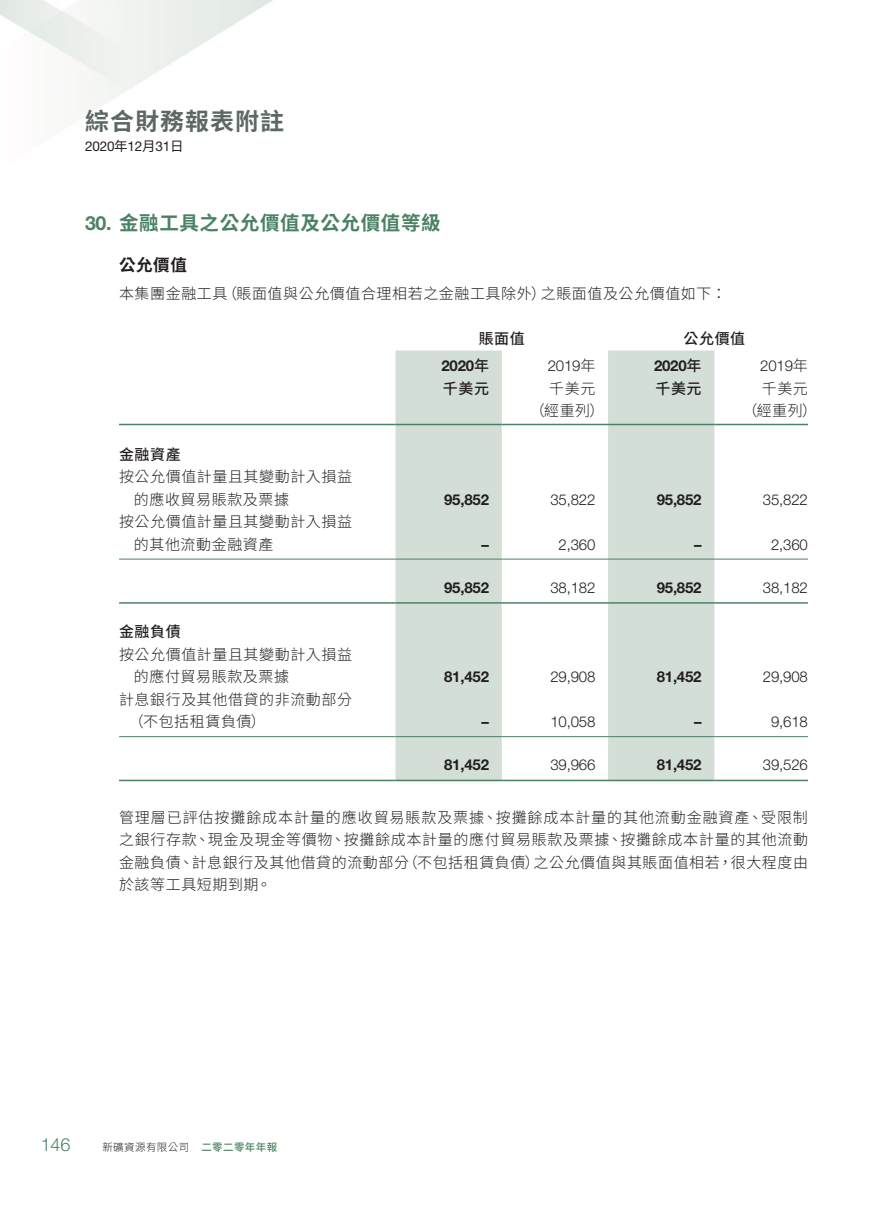
<style>
.page{position:relative;width:893px;height:1212px;background:#fff}
.page>*{position:absolute;margin:0;border:0;box-sizing:border-box;transform-origin:0 0}
.t1{font:700 24px "Source Han Sans TC";letter-spacing:.04em;color:#5d6865}
.Heading_1{font:700 19.5px "Source Han Sans TC";letter-spacing:.035em;color:#4c8264}
.t2{font:300 18px "Helvetica Neue LT Std";color:#4c8264}
.Heading_2{font:700 16.5px "Source Han Sans TC";color:#231f20}
.Body_Text{font:300 15px/22.5px "Source Han Sans TC";letter-spacing:.04em;color:#231f20}
.Body_Text-2{font:300 15px "Helvetica Neue LT Std";letter-spacing:-.01em;color:#231f20}
.Body_Text-3{font:700 15px "Helvetica Neue LT Std";letter-spacing:-.01em;color:#231f20}
.Body_Text-4{font:500 15px "Source Han Sans TC";letter-spacing:.04em;color:#231f20}
.t3{font:13.5px "Helvetica Neue LT Std";letter-spacing:-.015em;color:#231f20}
.t4{font:300 10.5px "Source Han Sans TC";letter-spacing:.04em;color:#231f20}
.s1{font-family:"Source Han Sans TC"}
.s2{font-family:"Helvetica Neue LT Std"}
.s3{font-family:"Source Han Sans TC";font-weight:500}
.s4{font-weight:500;color:#4c8264}
</style>
<div class="page">
<svg style="left:395px;top:350px;width:319px;height:430px;fill:#d2ded6"></svg>
<hr style="left:119px;top:424px;width:276px;height:1px;background:#4c8264">
<hr style="left:395px;top:424px;width:107px;height:1px;background:#4c8264">
<hr style="left:502px;top:424px;width:106px;height:1px;background:#4c8264">
<hr style="left:608px;top:424px;width:106px;height:1px;background:#4c8264">
<hr style="left:714px;top:424px;width:94px;height:1px;background:#4c8264">
<hr style="left:119px;top:559px;width:276px;height:1px;background:#4c8264">
<hr style="left:395px;top:559px;width:107px;height:1px;background:#4c8264">
<hr style="left:502px;top:559px;width:106px;height:1px;background:#4c8264">
<hr style="left:608px;top:559px;width:106px;height:1px;background:#4c8264">
<hr style="left:714px;top:559px;width:94px;height:1px;background:#4c8264">
<hr style="left:119px;top:602px;width:276px;height:2px;background:#4c8264">
<hr style="left:395px;top:602px;width:107px;height:2px;background:#4c8264">
<hr style="left:502px;top:602px;width:106px;height:2px;background:#4c8264">
<hr style="left:608px;top:602px;width:106px;height:2px;background:#4c8264">
<hr style="left:714px;top:602px;width:94px;height:2px;background:#4c8264">
<hr style="left:119px;top:736px;width:276px;height:1px;background:#4c8264">
<hr style="left:395px;top:736px;width:107px;height:1px;background:#4c8264">
<hr style="left:502px;top:736px;width:106px;height:1px;background:#4c8264">
<hr style="left:608px;top:736px;width:106px;height:1px;background:#4c8264">
<hr style="left:714px;top:736px;width:94px;height:1px;background:#4c8264">
<hr style="left:119px;top:780px;width:276px;height:1px;background:#4c8264">
<hr style="left:395px;top:780px;width:107px;height:1px;background:#4c8264">
<hr style="left:502px;top:780px;width:106px;height:1px;background:#4c8264">
<hr style="left:608px;top:780px;width:106px;height:1px;background:#4c8264">
<hr style="left:714px;top:780px;width:94px;height:1px;background:#4c8264">
<h1 class="t1" style="left:85px;top:108px;width:201px">綜合財務報表附註</h1>
<p class="t3" style="left:85px;top:139px;width:100px">2020<span class="s1">年</span>12<span class="s1">月</span>31<span class="s1">日</span></p>
<p class="Heading_1" style="left:85px;top:212px;width:357px"><span class="s2">30.</span> 金融工具之公允價值及公允價值等級</p>
<p class="Heading_2" style="left:119px;top:255px;width:69px">公允價值</p>
<p class="Body_Text" style="left:119px;top:283px;width:609px">本集團金融工具（賬面值與公允價值合理相若之金融工具除外）之賬面值及公允價值如下：</p>
<p class="Body_Text-4" style="left:479px;top:330px;width:48px">賬面值</p>
<p class="Body_Text-4" style="left:683px;top:330px;width:63px">公允價值</p>
<p class="Body_Text-3" style="left:441px;top:357px;width:49px">2020<span class="s3">年</span></p>
<p class="Body_Text-2" style="left:548px;top:357px;width:49px">2019<span class="s1">年</span></p>
<p class="Body_Text-3" style="left:654px;top:357px;width:49px">2020<span class="s3">年</span></p>
<p class="Body_Text-2" style="left:760px;top:357px;width:49px">2019<span class="s1">年</span></p>
<p class="Body_Text-4" style="left:443px;top:380px;width:48px">千美元</p>
<p class="Body_Text" style="left:549px;top:377px;width:48px">千美元</p>
<p class="Body_Text-4" style="left:655px;top:380px;width:48px">千美元</p>
<p class="Body_Text" style="left:762px;top:377px;width:48px">千美元</p>
<p class="Body_Text" style="left:530px;top:400px;width:76px">（經重列）</p>
<p class="Body_Text" style="left:742px;top:400px;width:76px">（經重列）</p>
<p class="Body_Text-4" style="left:119px;top:446px;width:63px">金融資產</p>
<p class="Body_Text" style="left:134px;top:466px;width:220px;text-indent:-15px">按公允價值計量且其變動計入損益的應收貿易賬款及票據</p>
<p class="Body_Text-3" style="left:444px;top:490px;width:46px">95,852</p>
<p class="Body_Text-2" style="left:550px;top:490px;width:46px">35,822</p>
<p class="Body_Text-3" style="left:657px;top:490px;width:46px">95,852</p>
<p class="Body_Text-2" style="left:763px;top:490px;width:46px">35,822</p>
<p class="Body_Text" style="left:134px;top:511px;width:220px;text-indent:-15px">按公允價值計量且其變動計入損益的其他流動金融資產</p>
<p class="Body_Text-4" style="left:119px;top:623px;width:63px">金融負債</p>
<p class="Body_Text" style="left:134px;top:643px;width:220px;text-indent:-15px">按公允價值計量且其變動計入損益的應付貿易賬款及票據</p>
<p class="Body_Text-3" style="left:481px;top:535px;width:9px">–</p>
<p class="Body_Text-2" style="left:558px;top:535px;width:38px">2,360</p>
<p class="Body_Text-3" style="left:694px;top:535px;width:9px">–</p>
<p class="Body_Text-2" style="left:771px;top:535px;width:38px">2,360</p>
<p class="Body_Text-3" style="left:444px;top:578px;width:46px">95,852</p>
<p class="Body_Text-2" style="left:550px;top:578px;width:46px">38,182</p>
<p class="Body_Text-3" style="left:657px;top:578px;width:46px">95,852</p>
<p class="Body_Text-2" style="left:763px;top:578px;width:46px">38,182</p>
<p class="Body_Text-3" style="left:444px;top:667px;width:46px">81,452</p>
<p class="Body_Text-2" style="left:550px;top:668px;width:46px">29,908</p>
<p class="Body_Text-3" style="left:657px;top:667px;width:46px">81,452</p>
<p class="Body_Text-2" style="left:763px;top:668px;width:46px">29,908</p>
<p class="Body_Text" style="left:129px;top:688px;width:225px;text-indent:-10px">計息銀行及其他借貸的非流動部分（不包括租賃負債）</p>
<p class="Body_Text-3" style="left:481px;top:712px;width:9px">–</p>
<p class="Body_Text-2" style="left:550px;top:713px;width:46px">10,058</p>
<p class="Body_Text-3" style="left:694px;top:712px;width:9px">–</p>
<p class="Body_Text-2" style="left:771px;top:713px;width:38px">9,618</p>
<p class="Body_Text-3" style="left:444px;top:756px;width:46px">81,452</p>
<p class="Body_Text-2" style="left:550px;top:756px;width:46px">39,966</p>
<p class="Body_Text-3" style="left:657px;top:756px;width:46px">81,452</p>
<p class="Body_Text-2" style="left:763px;top:756px;width:46px">39,526</p>
<p class="Body_Text" style="left:119px;top:806px;width:690px;text-align:justify">管理層已評估按攤餘成本計量的應收貿易賬款及票據、按攤餘成本計量的其他流動金融資產、受限制之銀行存款、現金及現金等價物、按攤餘成本計量的應付貿易賬款及票據、按攤餘成本計量的其他流動金融負債、計息銀行及其他借貸的流動部分（不包括租賃負債）之公允價值與其賬面值相若，很大程度由於該等工具短期到期。</p>
<p class="t2" style="left:41px;top:1134px;width:31px">146</p>
<p class="t4" style="left:102px;top:1141px;width:176px">新礦資源有限公司 <span class="s4">二零二零年年報</span></p>
</div>
